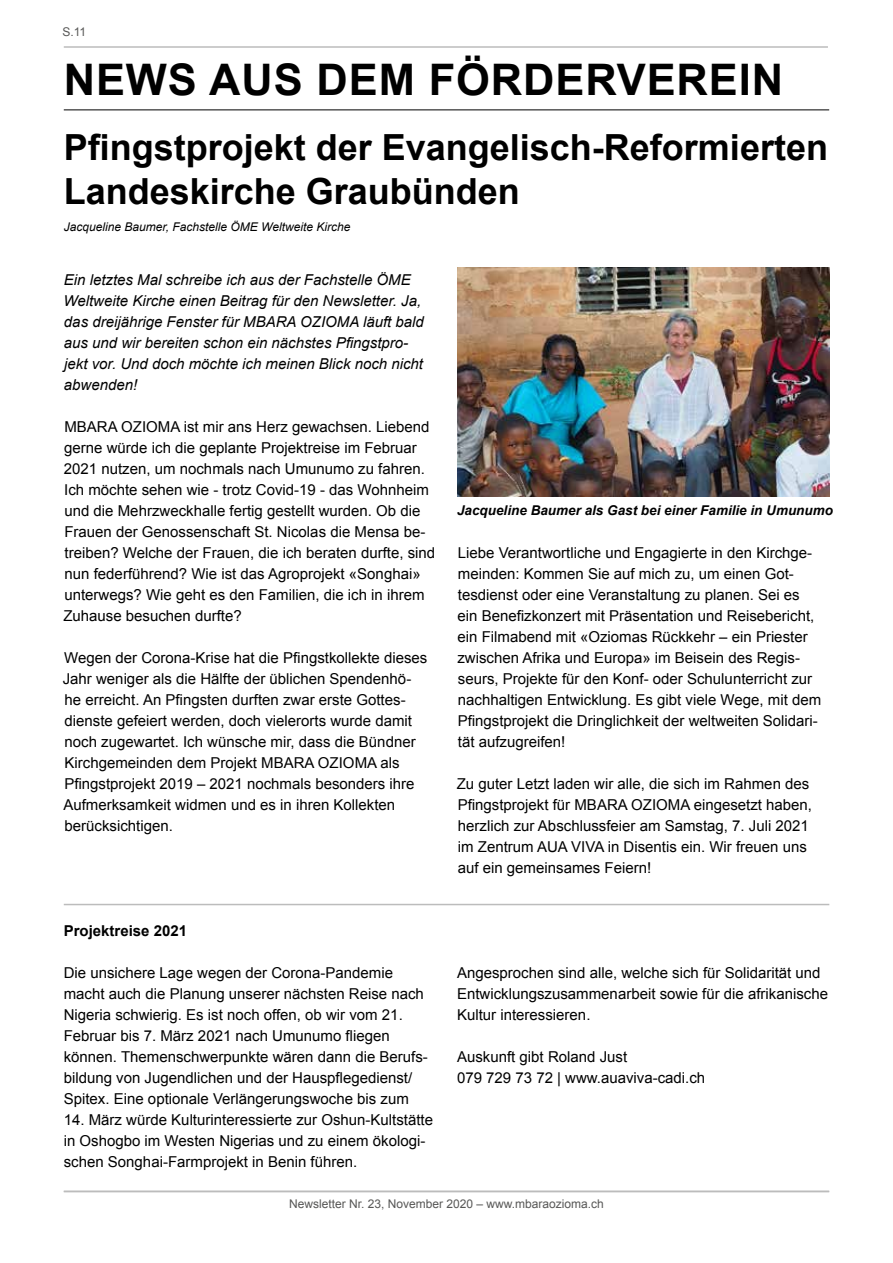
<style>
.page{position:relative;width:893px;height:1263px;background:#fff}
.page>*{position:absolute;margin:0;border:0;box-sizing:border-box;transform-origin:0 0}
.t1{font:700 43.5px "Arial";letter-spacing:.02em;color:#000}
.t2{font:700 36px/43.5px "Arial";color:#000}
.t3{font:15px/21px "Arial";color:#000}
.t4{font:italic 15px/21px "Arial";color:#000}
.t5{font:700 15px "Arial";color:#000}
.t6{font:italic 700 13.5px "Arial";color:#000}
.t7{font:12px "Arial";color:#575756}
.t8{font:italic 12px "Arial";color:#000}
</style>
<div class="page">
<hr style="left:64px;top:110px;width:765px;height:1px;background:#000">
<hr style="left:64px;top:904px;width:765px;height:1px;background:#bcbcbc">
<img style="left:457px;top:267px;width:372px;height:229px">
<hr style="left:64px;top:1191px;width:765px;height:1px;background:#bcbcbc">
<hr style="left:64px;top:46px;width:764px;height:2px;background:#bcbcbc">
<p class="t7" style="left:62px;top:24px;width:25px">S.11</p>
<h1 class="t1" style="left:64px;top:52px;width:721px">NEWS AUS DEM FÖRDERVEREIN</h1>
<h2 class="t2" style="left:64px;top:127px;width:766px">Pfingstprojekt der Evangelisch-Reformierten<br>Landeskirche Graubünden</h2>
<p class="t8" style="left:64px;top:219px;width:288px">Jacqueline Baumer, Fachstelle ÖME Weltweite Kirche</p>
<p class="t4" style="left:64px;top:269px;width:362px">Ein letztes Mal schreibe ich aus der Fachstelle ÖME Weltweite Kirche einen Beitrag für den Newsletter. Ja, das dreijährige Fenster für MBARA OZIOMA läuft bald aus und wir bereiten schon ein nächstes Pfingstpro&shy;jekt vor. Und doch möchte ich meinen Blick noch nicht abwenden!</p>
<p class="t3" style="left:63px;top:416px;width:373px">MBARA OZIOMA ist mir ans Herz gewachsen. Liebend gerne würde ich die geplante Projektreise im Februar 2021 nutzen, um nochmals nach Umunumo zu fahren.<br>Ich möchte sehen wie - trotz Covid-19 - das Wohnheim und die Mehrzweckhalle fertig gestellt wurden. Ob die Frauen der Genossenschaft St. Nicolas die Mensa be&shy;treiben? Welche der Frauen, die ich beraten durfte, sind nun federführend? Wie ist das Agroprojekt «Songhai» unterwegs? Wie geht es den Familien, die ich in ihrem Zuhause besuchen durfte?</p>
<p class="t3" style="left:63px;top:647px;width:366px">Wegen der Corona-Krise hat die Pfingstkollekte dieses Jahr weniger als die Hälfte der üblichen Spendenhö&shy;he erreicht. An Pfingsten durften zwar erste Gottes&shy;dienste gefeiert werden, doch vielerorts wurde damit noch zugewartet. Ich wünsche mir, dass die Bündner Kirchgemeinden dem Projekt MBARA OZIOMA als Pfingstprojekt 2019 – 2021 nochmals besonders ihre Aufmerksamkeit widmen und es in ihren Kollekten berücksichtigen.</p>
<p class="t5" style="left:64px;top:921px;width:125px">Projektreise 2021</p>
<p class="t3" style="left:64px;top:962px;width:366px">Die unsichere Lage wegen der Corona-Pandemie macht auch die Planung unserer nächsten Reise nach Nigeria schwierig. Es ist noch offen, ob wir vom 21.<br>Februar bis 7. März 2021 nach Umunumo fliegen können. Themenschwerpunkte wären dann die Berufs&shy;bildung von Jugendlichen und der Hauspflegedienst/ Spitex. Eine optionale Verlängerungswoche bis zum</p>
<p class="t3" style="left:64px;top:1109px;width:371px">14. März würde Kulturinteressierte zur Oshun-Kultstätte in Oshogbo im Westen Nigerias und zu einem ökologi&shy;schen Songhai-Farmprojekt in Benin führen.</p>
<p class="t6" style="left:457px;top:502px;width:377px">Jacqueline Baumer als Gast bei einer Familie in Umunumo</p>
<p class="t3" style="left:457px;top:542px;width:365px">Liebe Verantwortliche und Engagierte in den Kirchge&shy;meinden: Kommen Sie auf mich zu, um einen Got&shy;tesdienst oder eine Veranstaltung zu planen. Sei es ein Benefizkonzert mit Präsentation und Reisebericht, ein Filmabend mit «Oziomas Rückkehr – ein Priester zwischen Afrika und Europa» im Beisein des Regis&shy;seurs, Projekte für den Konf- oder Schulunterricht zur nachhaltigen Entwicklung. Es gibt viele Wege, mit dem Pfingstprojekt die Dringlichkeit der weltweiten Solidari&shy;tät aufzugreifen!</p>
<p class="t3" style="left:457px;top:773px;width:357px">Zu guter Letzt laden wir alle, die sich im Rahmen des Pfingstprojekt für MBARA OZIOMA eingesetzt haben, herzlich zur Abschlussfeier am Samstag, 7. Juli 2021 im Zentrum AUA VIVA in Disentis ein. Wir freuen uns auf ein gemeinsames Feiern!</p>
<p class="t3" style="left:457px;top:962px;width:372px">Angesprochen sind alle, welche sich für Solidarität und<br>Entwicklungszusammenarbeit sowie für die afrikanische<br>Kultur interessieren.</p>
<p class="t3" style="left:457px;top:1046px;width:250px">Auskunft gibt Roland Just<br>079 729 73 72 | www.auaviva-cadi.ch</p>
<p class="t7" style="left:289px;top:1196px;width:316px">Newsletter Nr. 23, November 2020 – www.mbaraozioma.ch</p>
</div>
